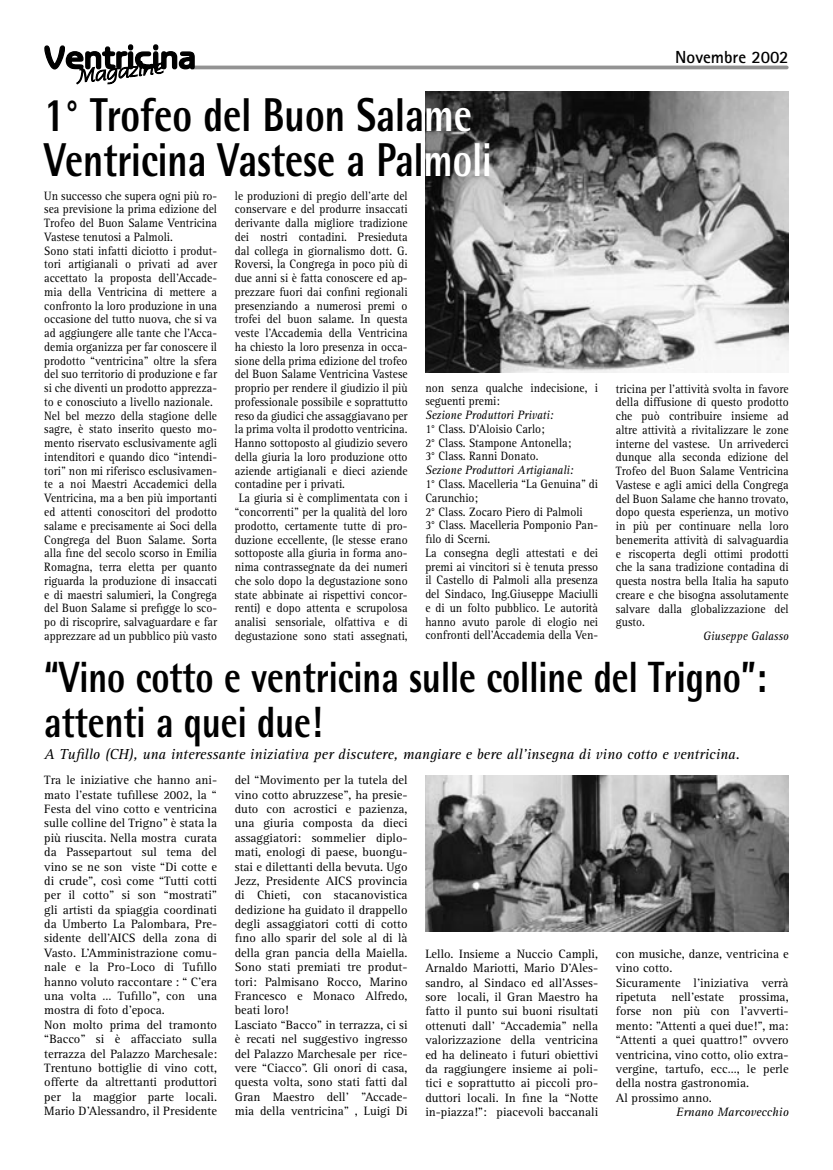
<style>
.page{position:relative;width:833px;height:1170px;background:#fff}
.page>*{position:absolute;margin:0;border:0;box-sizing:border-box;transform-origin:0 0}
.titoli{font:800 47.5px/45px "Rotis Semi Sans";color:#000;scale:.8 1}
.titoli-2{font:800 43.75px/45px "Rotis Semi Sans";color:#000;scale:.8 1}
.t1{font:700 17.5px "Rotis Sans Serif";color:#000}
.titoli_corsivi{font:italic 15px "Rotis Serif";color:#000}
.testo_normale{font:12.5px/13.8px "Rotis Serif";color:#000;text-align:justify;scale:.92 1}
.testo_normale-2{font:12.5px/14.4px "Rotis Serif";color:#000;text-align:justify}
.testo_normale-3{font:italic 12.5px "Rotis Serif";color:#000;scale:.92 1}
.Firme{font:italic 12.5px "Rotis Serif";color:#000}
.Firme-2{font:italic 12.5px "Rotis Serif";color:#000;scale:.92 1}
.s1{color:#fff}
</style>
<div class="page">
<hr style="left:194px;top:66px;width:593px;height:3px;background:#939393">
<svg style="left:44px;top:44px;width:152px;height:41px"></svg>
<img style="left:425px;top:775px;width:363px;height:156px">
<img style="left:425px;top:91px;width:363px;height:281px">
<p class="titoli" style="left:44px;top:92px;width:561px">1° Trofeo del Buon Sala<span class="s1">me<br></span>Ventricina Vastese a Pal<span class="s1">moli</span></p>
<p class="t1" style="left:675px;top:46px;width:115px">Novembre 2002</p>
<p class="testo_normale" style="left:44px;top:189px;width:189px">Un successo che supera ogni più ro&shy;sea previsione la prima edizione del Trofeo del Buon Salame Ventricina Vastese tenutosi a Palmoli.</p>
<p class="testo_normale" style="left:44px;top:244px;width:189px">Sono stati infatti diciotto i produt&shy;tori artigianali o privati ad aver accettato la proposta dell’Accade&shy;mia della Ventricina di mettere a confronto la loro produzione in una occasione del tutto nuova, che si va ad aggiungere alle tante che l’Acca&shy;demia organizza per far conoscere il prodotto “ventricina” oltre la sfera del suo territorio di produzione e far si che diventi un prodotto apprezza&shy;to e conosciuto a livello nazionale.</p>
<p class="testo_normale" style="left:44px;top:409px;width:189px">Nel bel mezzo della stagione delle sagre, è stato inserito questo mo&shy;mento riservato esclusivamente agli intenditori e quando dico “intendi&shy;tori” non mi riferisco esclusivamen&shy;te a noi Maestri Accademici della Ventricina, ma a ben più importanti ed attenti conoscitori del prodotto salame e precisamente ai Soci della Congrega del Buon Salame. Sorta alla fine del secolo scorso in Emilia Romagna, terra eletta per quanto riguarda la produzione di insaccati e di maestri salumieri, la Congrega del Buon Salame si prefigge lo sco&shy;po di riscoprire, salvaguardare e far apprezzare ad un pubblico più vasto</p>
<p class="testo_normale" style="left:235px;top:189px;width:189px">le produzioni di pregio dell’arte del conservare e del produrre insaccati derivante dalla migliore tradizione dei nostri contadini. Presieduta dal collega in giornalismo dott. G.<br>Roversi, la Congrega in poco più di due anni si è fatta conoscere ed ap&shy;prezzare fuori dai confini regionali presenziando a numerosi premi o trofei del buon salame. In questa veste l’Accademia della Ventricina ha chiesto la loro presenza in occa&shy;sione della prima edizione del trofeo del Buon Salame Ventricina Vastese proprio per rendere il giudizio il più professionale possibile e soprattutto reso da giudici che assaggiavano per la prima volta il prodotto ventricina.<br>Hanno sottoposto al giudizio severo della giuria la loro produzione otto aziende artigianali e dieci aziende contadine per i privati.</p>
<p class="testo_normale" style="left:235px;top:491px;width:189px;text-align:center">La giuria si è complimentata con i “concorrenti” per la qualità del loro prodotto, certamente tutte di pro&shy;duzione eccellente, (le stesse erano sottoposte alla giuria in forma ano&shy;nima contrassegnate da dei numeri che solo dopo la degustazione sono state abbinate ai rispettivi concor&shy;renti) e dopo attenta e scrupolosa analisi sensoriale, olfattiva e di degustazione sono stati assegnati,</p>
<p class="testo_normale" style="left:425px;top:381px;width:189px">non senza qualche indecisione, i seguenti premi:</p>
<p class="testo_normale-3" style="left:425px;top:408px;width:141px">Sezione Produttori Privati:</p>
<p class="testo_normale" style="left:425px;top:422px;width:131px">1° Class. D’Aloisio Carlo;</p>
<p class="testo_normale" style="left:425px;top:436px;width:160px">2° Class. Stampone Antonella;</p>
<p class="testo_normale" style="left:425px;top:450px;width:125px">3° Class. Ranni Donato.</p>
<p class="testo_normale-3" style="left:425px;top:463px;width:163px">Sezione Produttori Artigianali:</p>
<p class="testo_normale" style="left:425px;top:477px;width:189px">1° Class. Macelleria “La Genuina” di<br>Carunchio;</p>
<p class="testo_normale" style="left:425px;top:505px;width:173px">2° Class. Zocaro Piero di Palmoli</p>
<p class="testo_normale" style="left:425px;top:518px;width:189px">3° Class. Macelleria Pomponio Pan&shy;filo di Scerni.</p>
<p class="testo_normale" style="left:425px;top:546px;width:189px">La consegna degli attestati e dei premi ai vincitori si è tenuta presso il Castello di Palmoli alla presenza del Sindaco, Ing.Giuseppe Maciulli e di un folto pubblico. Le autorità hanno avuto parole di elogio nei confronti dell’Accademia della Ven-</p>
<p class="testo_normale" style="left:616px;top:382px;width:189px">tricina per l’attività svolta in favore della diffusione di questo prodotto che può contribuire insieme ad altre attività a rivitalizzare le zone interne del vastese. Un arrivederci dunque alla seconda edizione del Trofeo del Buon Salame Ventricina Vastese e agli amici della Congrega del Buon Salame che hanno trovato, dopo questa esperienza, un motivo in più per continuare nella loro benemerita attività di salvaguardia e riscoperta degli ottimi prodotti che la sana tradizione contadina di questa nostra bella Italia ha saputo creare e che bisogna assolutamente salvare dalla globalizzazione del gusto.</p>
<p class="Firme-2" style="left:703px;top:629px;width:94px">Giuseppe Galasso</p>
<p class="titoli-2" style="left:44px;top:653px;width:904px">“Vino cotto e ventricina sulle colline del Trigno”: attenti a quei due!</p>
<p class="titoli_corsivi" style="left:44px;top:745px;width:697px">A Tufillo (CH), una interessante iniziativa per discutere, mangiare e bere all’insegna di vino cotto e ventricina.</p>
<p class="testo_normale-2" style="left:44px;top:773px;width:174px">Tra le iniziative che hanno ani&shy;mato l’estate tufillese 2002, la “ Festa del vino cotto e ventricina sulle colline del Trigno” è stata la più riuscita. Nella mostra curata da Passepartout sul tema del vino se ne son viste “Di cotte e di crude”, così come “Tutti cotti per il cotto” si son “mostrati” gli artisti da spiaggia coordinati da Umberto La Palombara, Pre&shy;sidente dell’AICS della zona di Vasto. L’Amministrazione comu&shy;nale e la Pro-Loco di Tufillo hanno voluto raccontare : “ C’era una volta … Tufillo”, con una mostra di foto d’epoca.</p>
<p class="testo_normale-2" style="left:44px;top:1017px;width:174px">Non molto prima del tramonto “Bacco” si è affacciato sulla terrazza del Palazzo Marchesale:<br>Trentuno bottiglie di vino cott, offerte da altrettanti produttori per la maggior parte locali.<br>Mario D’Alessandro, il Presidente</p>
<p class="testo_normale-2" style="left:235px;top:773px;width:174px">del “Movimento per la tutela del vino cotto abruzzese”, ha presie&shy;duto con acrostici e pazienza, una giuria composta da dieci assaggiatori: sommelier diplo&shy;mati, enologi di paese, buongu&shy;stai e dilettanti della bevuta. Ugo Jezz, Presidente AICS provincia di Chieti, con stacanovistica dedizione ha guidato il drappello degli assaggiatori cotti di cotto fino allo sparir del sole al di là della gran pancia della Maiella.<br>Sono stati premiati tre produt&shy;tori: Palmisano Rocco, Marino Francesco e Monaco Alfredo, beati loro!</p>
<p class="testo_normale-2" style="left:235px;top:1017px;width:174px">Lasciato “Bacco” in terrazza, ci si è recati nel suggestivo ingresso del Palazzo Marchesale per rice&shy;vere “Ciacco”. Gli onori di casa, questa volta, sono stati fatti dal Gran Maestro dell’ ”Accade&shy;mia della ventricina” , Luigi Di</p>
<p class="testo_normale-2" style="left:425px;top:946px;width:174px">Lello. Insieme a Nuccio Campli, Arnaldo Mariotti, Mario D’Ales&shy;sandro, al Sindaco ed all’Asses&shy;sore locali, il Gran Maestro ha fatto il punto sui buoni risultati ottenuti dall’ “Accademia” nella valorizzazione della ventricina ed ha delineato i futuri obiettivi da raggiungere insieme ai poli&shy;tici e soprattutto ai piccoli pro&shy;duttori locali. In fine la “Notte in-piazza!”: piacevoli baccanali</p>
<p class="testo_normale-2" style="left:616px;top:946px;width:174px">con musiche, danze, ventricina e vino cotto.</p>
<p class="testo_normale-2" style="left:616px;top:975px;width:174px">Sicuramente l’iniziativa verrà ripetuta nell’estate prossima, forse non più con l’avverti&shy;mento: ”Attenti a quei due!”, ma: “Attenti a quei quattro!” ovvero ventricina, vino cotto, olio extra&shy;vergine, tartufo, ecc…, le perle della nostra gastronomia.</p>
<p class="testo_normale-2" style="left:616px;top:1090px;width:97px">Al prossimo anno.</p>
<p class="Firme" style="left:676px;top:1104px;width:114px">Ernano Marcovecchio</p>
</div>
